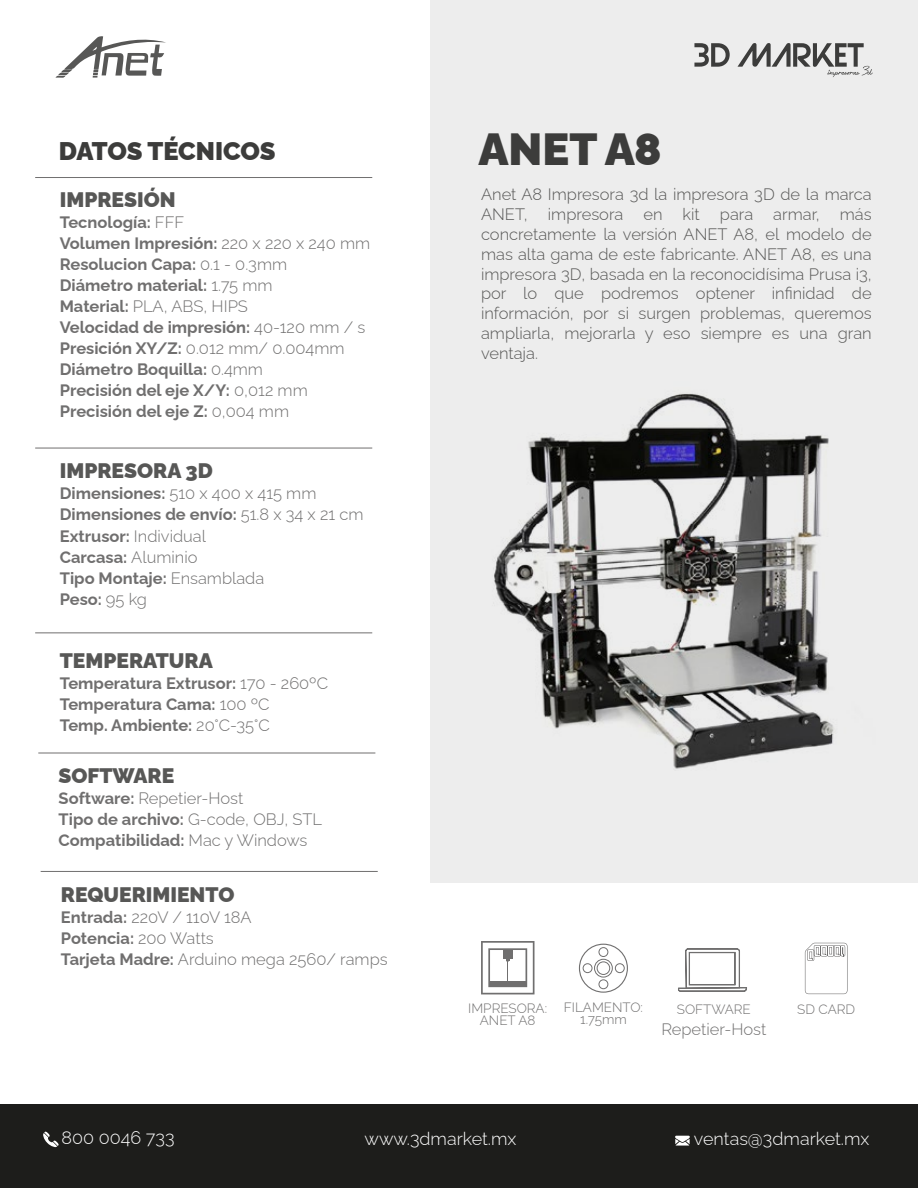
<style>
.page{position:relative;width:918px;height:1188px;background:#fff}
.page>*{position:absolute;margin:0;border:0;box-sizing:border-box;transform-origin:0 0}
.t1{font:900 45px "Raleway";color:#3c3c3b}
.t2{font:900 25.5px "Raleway";letter-spacing:-.005em;color:#3c3c3b}
.t3{font:900 21px "Raleway";color:#575756}
.t4{font:300 18px "Raleway";color:#fff}
.t5{font:700 16.5px/21px "Raleway";color:#706f6f}
.t6{font:300 16.5px/19.8px "Raleway";color:#575756;text-align:justify}
.t7{font:300 16.5px/21px "Raleway";color:#706f6f}
.t8{font:300 13.5px/12px "Raleway";color:#706f6f;text-align:center}
.s1{font-weight:300}
.s2{font-weight:700}
</style>
<div class="page">
<div style="left:431px;top:0;width:487px;height:883px;background:#ededed"></div>
<div style="left:0;top:1105px;width:918px;height:83px;background:#1d1d1b"></div>
<svg style="left:43px;top:1131px;width:16px;height:16px"></svg>
<svg style="left:675px;top:1136px;width:15px;height:10px"></svg>
<svg style="left:694px;top:43px;width:36px;height:24px"></svg>
<svg style="left:738px;top:43px;width:135px;height:34px"></svg>
<hr style="left:35px;top:448px;width:337px;height:1px;background:#706f6f">
<hr style="left:35px;top:632px;width:337px;height:1px;background:#706f6f">
<hr style="left:41px;top:871px;width:337px;height:1px;background:#706f6f">
<hr style="left:38px;top:753px;width:337px;height:1px;background:#706f6f">
<hr style="left:35px;top:177px;width:337px;height:1px;background:#706f6f">
<svg style="left:678px;top:948px;width:69px;height:44px"></svg>
<div style="left:579px;top:944px;width:49px;height:49px;border:1px solid #706f6f;border-radius:50%"></div>
<div style="left:594px;top:959px;width:19px;height:18px;border:1px solid #706f6f;border-radius:50%"></div>
<div style="left:597px;top:961px;width:13px;height:14px;border:1px solid #706f6f;border-radius:50%"></div>
<div style="left:615px;top:963px;width:10px;height:10px;border:1px solid #706f6f;border-radius:50%"></div>
<div style="left:583px;top:963px;width:9px;height:10px;border:1px solid #706f6f;border-radius:50%"></div>
<div style="left:599px;top:947px;width:9px;height:10px;border:1px solid #706f6f;border-radius:50%"></div>
<div style="left:599px;top:979px;width:9px;height:10px;border:1px solid #706f6f;border-radius:50%"></div>
<svg style="left:481px;top:941px;width:54px;height:53px"></svg>
<svg style="left:805px;top:943px;width:43px;height:51px"></svg>
<svg style="left:56px;top:36px;width:110px;height:42px"></svg>
<img style="left:494px;top:393px;width:340px;height:376px">
<h2 class="t2" style="left:59px;top:131px;width:218px">DATOS TÉCNICOS</h2>
<p class="t3" style="left:60px;top:183px;width:117px">IMPRESIÓN</p>
<p class="t5" style="left:60px;top:210px;width:312px">Tecnología: <span class="s1">FFF<br></span>Volumen Impresión: <span class="s1">220 x 220 x 240 mm<br></span>Resolucion Capa: <span class="s1">0.1 - 0.3mm<br></span>Diámetro material: <span class="s1">1.75 mm<br></span>Material: <span class="s1">PLA, ABS, HIPS<br></span>Velocidad de impresión: <span class="s1">40-120 mm / s<br></span>Presición XY/Z: <span class="s1">0.012 mm/ 0.004mm<br></span>Diámetro Boquilla: <span class="s1">0.4mm<br></span>Precisión del eje X/Y: <span class="s1">0,012 mm<br></span>Precisión del eje Z: <span class="s1">0,004 mm</span></p>
<p class="t3" style="left:60px;top:454px;width:154px">IMPRESORA 3D</p>
<p class="t5" style="left:60px;top:481px;width:305px">Dimensiones: <span class="s1">510 x 400 x 415 mm<br></span>Dimensiones de envío: <span class="s1">51.8 x 34 x 21 cm<br></span>Extrusor: <span class="s1">Individual<br></span>Carcasa: <span class="s1">Aluminio<br></span>Tipo Montaje: <span class="s1">Ensamblada<br></span>Peso: <span class="s1">95 kg</span></p>
<p class="t3" style="left:60px;top:643px;width:154px">TEMPERATURA</p>
<p class="t5" style="left:60px;top:671px;width:270px">Temperatura Extrusor: <span class="s1">170 - 260ºC<br></span>Temperatura Cama: <span class="s1">100 ºC<br></span>Temp. Ambiente: <span class="s1">20°C-35°C</span></p>
<p class="t3" style="left:59px;top:759px;width:117px">SOFTWARE</p>
<p class="t5" style="left:59px;top:786px;width:265px">Software: <span class="s1">Repetier-Host<br></span>Tipo de archivo: <span class="s1">G-code, OBJ, STL<br></span>Compatibilidad: <span class="s1">Mac y Windows</span></p>
<p class="t3" style="left:61px;top:878px;width:175px">REQUERIMIENTO</p>
<p class="t7" style="left:61px;top:905px;width:328px"><span class="s2">Entrada:</span> 220V / 110V 18A<br><span class="s2">Potencia:</span> 200 Watts<br><span class="s2">Tarjeta Madre:</span> Arduino mega 2560/ ramps</p>
<h1 class="t1" style="left:479px;top:113px;width:185px">ANET A8</h1>
<p class="t6" style="left:481px;top:183px;width:392px">Anet A8 Impresora 3d la impresora 3D de la marca ANET, impresora en kit para armar, más concretamente la versión ANET A8, el modelo de mas alta gama de este fabricante. ANET A8, es una impresora 3D, basada en la reconocidísima Prusa i3, por lo que podremos optener infinidad de información, por si surgen problemas, queremos ampliarla, mejorarla y eso siempre es una gran ventaja.</p>
<p class="t8" style="left:564px;top:1000px;width:81px">FILAMENTO:<br>1.75mm</p>
<p class="t8" style="left:468px;top:1000px;width:80px">IMPRESORA:<br>ANET A8</p>
<p class="t8" style="left:677px;top:1002px;width:75px">SOFTWARE</p>
<p class="t7" style="left:661px;top:1017px;width:106px">Repetier-Host</p>
<p class="t8" style="left:797px;top:1002px;width:59px">SD CARD</p>
<p class="t4" style="left:62px;top:1124px;width:114px">800 0046 733</p>
<p class="t4" style="left:365px;top:1124px;width:153px">www.3dmarket.mx</p>
<p class="t4" style="left:694px;top:1125px;width:177px">ventas@3dmarket.mx</p>
</div>
